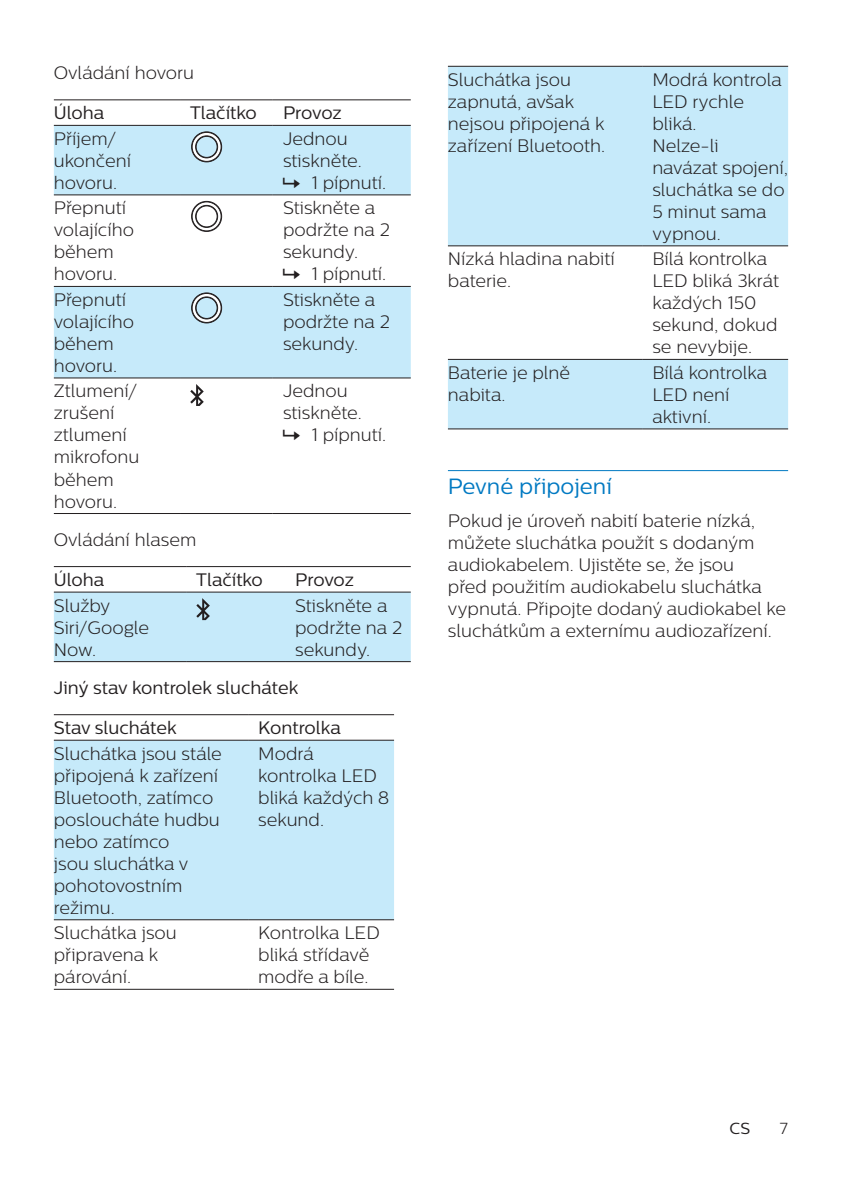
<style>
.page{position:relative;width:842px;height:1191px;background:#fff}
.page>*{position:absolute;margin:0;border:0;box-sizing:border-box;transform-origin:0 0}
.heading3{font:22px "Centrale Sans";color:#0079c2}
.Body_Text{font:300 18px/22px "Centrale Sans";color:#231f20}
.Body_Text-2{font:18px "Centrale Sans";color:#231f20}
.language_indication{font:16px "Centrale Sans";color:#231f20}
.t1{font:300 16px "Centrale Sans";color:#231f20}
</style>
<div class="page">
<svg style="left:54px;top:126px;width:357px;height:251px;fill:#c6eafa"></svg>
<hr style="left:54px;top:99px;width:126px;height:1px;background:#231f20">
<hr style="left:180px;top:99px;width:93px;height:1px;background:#231f20">
<hr style="left:273px;top:99px;width:138px;height:1px;background:#231f20">
<hr style="left:54px;top:125px;width:126px;height:1px;background:#231f20">
<hr style="left:180px;top:125px;width:93px;height:1px;background:#231f20">
<hr style="left:273px;top:125px;width:138px;height:1px;background:#231f20">
<hr style="left:54px;top:194px;width:126px;height:1px;background:#231f20">
<hr style="left:180px;top:194px;width:93px;height:1px;background:#231f20">
<hr style="left:273px;top:194px;width:138px;height:1px;background:#231f20">
<hr style="left:54px;top:286px;width:126px;height:1px;background:#231f20">
<hr style="left:180px;top:286px;width:93px;height:1px;background:#231f20">
<hr style="left:273px;top:286px;width:138px;height:1px;background:#231f20">
<hr style="left:54px;top:377px;width:126px;height:1px;background:#231f20">
<hr style="left:180px;top:377px;width:93px;height:1px;background:#231f20">
<hr style="left:273px;top:377px;width:138px;height:1px;background:#231f20">
<hr style="left:54px;top:513px;width:126px;height:1px;background:#231f20">
<hr style="left:180px;top:513px;width:93px;height:1px;background:#231f20">
<hr style="left:273px;top:513px;width:138px;height:1px;background:#231f20">
<svg style="left:190px;top:131px;width:33px;height:31px"></svg>
<svg style="left:190px;top:201px;width:33px;height:31px"></svg>
<svg style="left:190px;top:292px;width:33px;height:31px"></svg>
<svg style="left:190px;top:384px;width:14px;height:22px"></svg>
<hr style="left:54px;top:566px;width:132px;height:1px;background:#231f20">
<hr style="left:186px;top:566px;width:99px;height:1px;background:#231f20">
<hr style="left:285px;top:566px;width:126px;height:1px;background:#231f20">
<hr style="left:54px;top:591px;width:132px;height:1px;background:#231f20">
<hr style="left:186px;top:591px;width:99px;height:1px;background:#231f20">
<hr style="left:285px;top:591px;width:126px;height:1px;background:#231f20">
<hr style="left:54px;top:661px;width:132px;height:1px;background:#231f20">
<hr style="left:186px;top:661px;width:99px;height:1px;background:#231f20">
<hr style="left:285px;top:661px;width:126px;height:1px;background:#231f20">
<div style="left:54px;top:592px;width:357px;height:69px;background:#c6eafa"></div>
<div style="left:54px;top:740px;width:340px;height:179px;background:#c6eafa"></div>
<hr style="left:54px;top:714px;width:194px;height:1px;background:#231f20">
<hr style="left:248px;top:714px;width:146px;height:1px;background:#231f20">
<hr style="left:54px;top:739px;width:194px;height:1px;background:#231f20">
<hr style="left:248px;top:739px;width:146px;height:1px;background:#231f20">
<hr style="left:54px;top:919px;width:194px;height:1px;background:#231f20">
<hr style="left:248px;top:919px;width:146px;height:1px;background:#231f20">
<hr style="left:54px;top:988px;width:194px;height:1px;background:#231f20">
<hr style="left:248px;top:988px;width:146px;height:1px;background:#231f20">
<hr style="left:448px;top:470px;width:340px;height:1px;background:#0079c2">
<svg style="left:448px;top:67px;width:340px;height:361px;fill:#c6eafa"></svg>
<hr style="left:448px;top:66px;width:194px;height:1px;background:#231f20">
<hr style="left:642px;top:66px;width:146px;height:1px;background:#231f20">
<hr style="left:448px;top:245px;width:194px;height:1px;background:#231f20">
<hr style="left:642px;top:245px;width:146px;height:1px;background:#231f20">
<hr style="left:448px;top:359px;width:194px;height:1px;background:#231f20">
<hr style="left:642px;top:359px;width:146px;height:1px;background:#231f20">
<hr style="left:448px;top:428px;width:194px;height:1px;background:#231f20">
<hr style="left:642px;top:428px;width:146px;height:1px;background:#231f20">
<svg style="left:283px;top:178px;width:17px;height:10px"></svg>
<svg style="left:283px;top:269px;width:17px;height:10px"></svg>
<p class="Body_Text" style="left:54px;top:62px;width:142px">Ovládání hovoru</p>
<p class="Body_Text-2" style="left:54px;top:103px;width:52px">Úloha</p>
<p class="Body_Text-2" style="left:190px;top:103px;width:68px">Tlačítko</p>
<p class="Body_Text-2" style="left:283px;top:103px;width:60px">Provoz</p>
<p class="Body_Text" style="left:54px;top:127px;width:79px">Příjem/ ukončení hovoru.</p>
<p class="Body_Text" style="left:283px;top:127px;width:80px">Jednou stiskněte.</p>
<p class="Body_Text" style="left:311px;top:171px;width:76px">1 pípnutí.</p>
<p class="Body_Text" style="left:54px;top:197px;width:82px">Přepnutí volajícího během hovoru.</p>
<p class="Body_Text" style="left:283px;top:197px;width:108px">Stiskněte a podržte na 2 sekundy.</p>
<p class="Body_Text" style="left:311px;top:263px;width:76px">1 pípnutí.</p>
<p class="Body_Text" style="left:54px;top:288px;width:82px">Přepnutí volajícího během hovoru.</p>
<p class="Body_Text" style="left:283px;top:288px;width:108px">Stiskněte a podržte na 2 sekundy.</p>
<p class="Body_Text" style="left:54px;top:380px;width:87px">Ztlumení/ zrušení ztlumení mikrofonu během hovoru.</p>
<p class="Body_Text" style="left:283px;top:380px;width:80px">Jednou stiskněte.</p>
<p class="Body_Text" style="left:311px;top:424px;width:76px">1 pípnutí.</p>
<p class="Body_Text" style="left:54px;top:528px;width:144px">Ovládání hlasem</p>
<p class="Body_Text-2" style="left:54px;top:569px;width:52px">Úloha</p>
<p class="Body_Text-2" style="left:196px;top:569px;width:68px">Tlačítko</p>
<p class="Body_Text-2" style="left:295px;top:569px;width:60px">Provoz</p>
<p class="Body_Text" style="left:54px;top:594px;width:97px">Služby<br>Siri/Google<br>Now.</p>
<p class="Body_Text" style="left:295px;top:594px;width:108px">Stiskněte a podržte na 2 sekundy.</p>
<p class="Body_Text-2" style="left:54px;top:677px;width:246px">Jiný stav kontrolek sluchátek</p>
<p class="Body_Text-2" style="left:54px;top:717px;width:124px">Stav sluchátek</p>
<p class="Body_Text-2" style="left:258px;top:717px;width:84px">Kontrolka</p>
<p class="Body_Text" style="left:54px;top:742px;width:170px">Sluchátka jsou stále připojená k zařízení<br>Bluetooth, zatímco posloucháte hudbu nebo zatímco<br>jsou sluchátka v pohotovostním režimu.</p>
<p class="Body_Text" style="left:258px;top:742px;width:132px">Modrá kontrolka LED bliká každých 8 sekund.</p>
<p class="Body_Text" style="left:54px;top:921px;width:124px">Sluchátka jsou připravena k párování.</p>
<p class="Body_Text" style="left:258px;top:921px;width:123px">Kontrolka LED bliká střídavě modře a bíle.</p>
<p class="Body_Text" style="left:448px;top:68px;width:159px">Sluchátka jsou zapnutá, avšak nejsou připojená k zařízení Bluetooth.</p>
<p class="Body_Text" style="left:652px;top:68px;width:131px">Modrá kontrola<br>LED rychle bliká.</p>
<p class="Body_Text" style="left:652px;top:134px;width:137px">Nelze-li navázat spojení, sluchátka se do<br>5 minut sama vypnou.</p>
<p class="Body_Text" style="left:448px;top:248px;width:168px">Nízká hladina nabití baterie.</p>
<p class="Body_Text" style="left:652px;top:248px;width:128px">Bílá kontrolka<br>LED bliká 3krát každých 150 sekund, dokud se nevybije.</p>
<p class="Body_Text" style="left:448px;top:361px;width:124px">Baterie je plně nabita.</p>
<p class="Body_Text" style="left:652px;top:361px;width:116px">Bílá kontrolka<br>LED není aktivní.</p>
<p class="heading3" style="left:448px;top:473px;width:166px">Pevné připojení</p>
<p class="Body_Text" style="left:448px;top:509px;width:340px">Pokud je úroveň nabití baterie nízká, můžete sluchátka použít s dodaným audiokabelem. Ujistěte se, že jsou<br>před použitím audiokabelu sluchátka vypnutá. Připojte dodaný audiokabel ke sluchátkům a externímu audiozařízení.</p>
<p class="language_indication" style="left:730px;top:1119px;width:22px">CS</p>
<p class="t1" style="left:780px;top:1119px;width:10px">7</p>
</div>
